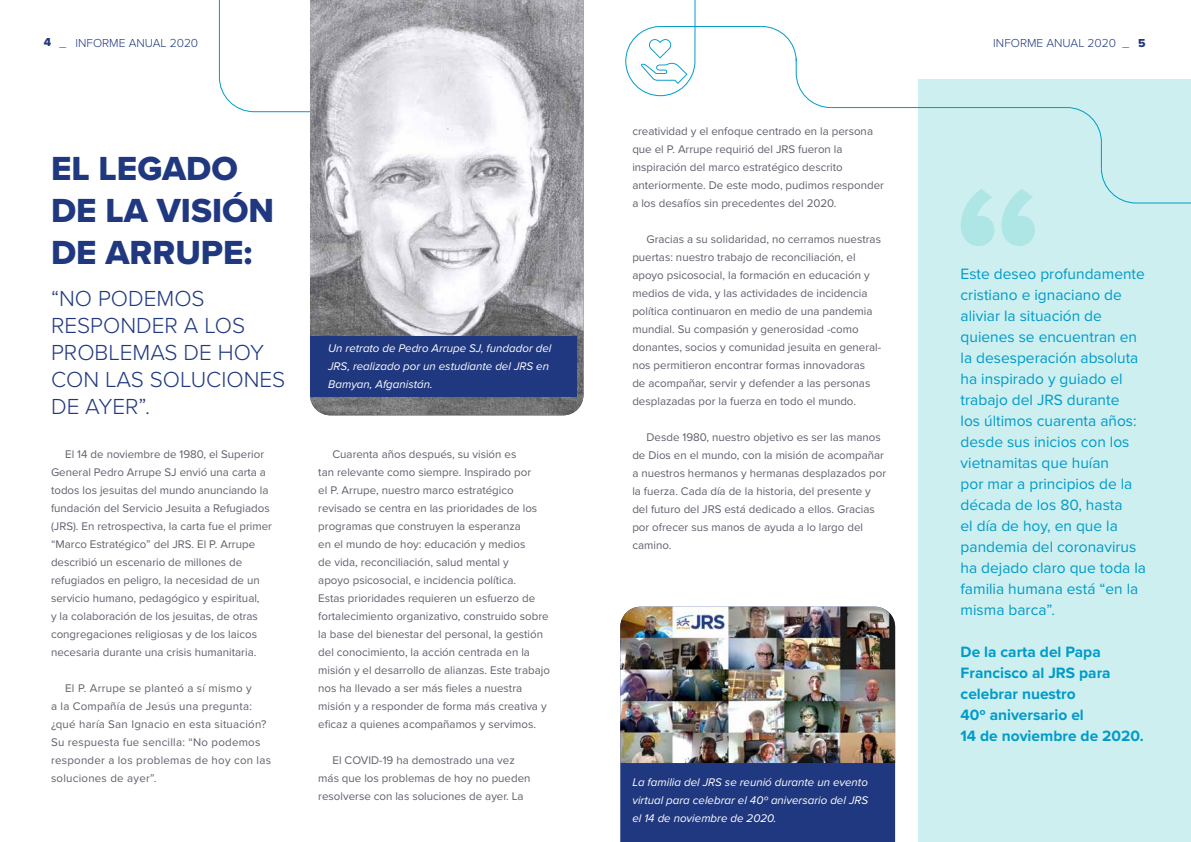
<style>
.page{position:relative;width:1191px;height:842px;background:#fff}
.page>*{position:absolute;margin:0;border:0;box-sizing:border-box;transform-origin:0 0}
.t1{font:700 200px "Proxima Nova";color:#00afaf}
.t2{font:34.6px/41.5px "Proxima Nova Extrabld";color:#20387f}
.t3{font:300 22.6px/27.1px "Proxima Nova";color:#20387f}
.t4{font:15.5px/21px "Proxima Nova";color:#009bc9}
.t5{font:700 15.5px/21px "Proxima Nova";color:#009bc9}
.t6{font:300 12px "Proxima Nova";color:#20387f}
.t7{font:11.5px/18px "Proxima Nova";color:#5f616c}
.t8{font:italic 11.5px/18px "Proxima Nova";color:#fff}
.t9{font:11.5px/18px "Proxima Nova";letter-spacing:.02em;color:#5f616c}
.s1{font-family:"Proxima Nova Extrabld";font-weight:400}
</style>
<div class="page">
<hr style="left:254px;top:111px;width:311px;height:1px;background:#009bc9">
<svg style="left:218px;top:76px;width:37px;height:37px"></svg>
<hr style="left:219px;top:0;width:1px;height:77px;background:#009bc9">
<img style="left:310px;top:0;width:273px;height:415px">
<div style="left:310px;top:336px;width:267px;height:60px;background:#20387f"></div>
<div style="left:620px;top:763px;width:275px;height:79px;background:#20387f"></div>
<img style="left:620px;top:607px;width:275px;height:156px">
<div style="left:918px;top:80px;width:273px;height:762px;background:#cdefef"></div>
<hr style="left:694px;top:26px;width:67px;height:1px;background:#009bc9">
<svg style="left:625px;top:0;width:71px;height:97px"></svg>
<hr style="left:830px;top:107px;width:236px;height:1px;background:#009bc9">
<hr style="left:1136px;top:202px;width:55px;height:1px;background:#009bc9">
<svg style="left:1065px;top:107px;width:72px;height:97px"></svg>
<svg style="left:761px;top:26px;width:70px;height:82px"></svg>
<p class="t6" style="left:44px;top:34px;width:156px"><span class="s1">4</span> _ INFORME ANUAL 2020</p>
<p class="t6" style="left:993px;top:34px;width:154px">INFORME ANUAL 2020 _ <span class="s1">5</span></p>
<h2 class="t2" style="left:51px;top:148px;width:225px">EL LEGADO<br>DE LA VISIÓN<br>DE ARRUPE:</h2>
<h3 class="t3" style="left:51px;top:284px;width:236px">“NO PODEMOS<br>RESPONDER A LOS<br>PROBLEMAS DE HOY<br>CON LAS SOLUCIONES<br>DE AYER”.</h3>
<p class="t7" style="left:51px;top:444px;width:222px;text-indent:14px">El 14 de noviembre de 1980, el Superior General Pedro Arrupe SJ envió una carta a todos los jesuitas del mundo anunciando la fundación del Servicio Jesuita a Refugiados (JRS). En retrospectiva, la carta fue el primer “Marco Estratégico” del JRS. El P. Arrupe describió un escenario de millones de refugiados en peligro, la necesidad de un servicio humano, pedagógico y espiritual,<br>y la colaboración de los jesuitas, de otras congregaciones religiosas y de los laicos necesaria durante una crisis humanitaria.</p>
<p class="t9" style="left:51px;top:678px;width:221px;text-indent:14px">El P. Arrupe se planteó a sí mismo y<br>a la Compañía de Jesús una pregunta: ¿qué haría San Ignacio en esta situación?<br>Su respuesta fue sencilla: “No podemos responder a los problemas de hoy con las soluciones de ayer”.</p>
<p class="t8" style="left:328px;top:339px;width:225px">Un retrato de Pedro Arrupe SJ, fundador del<br>JRS, realizado por un estudiante del JRS en<br>Bamyan, Afganistán.</p>
<p class="t7" style="left:318px;top:444px;width:233px;text-indent:14px">Cuarenta años después, su visión es<br>tan relevante como siempre. Inspirado por<br>el P. Arrupe, nuestro marco estratégico revisado se centra en las prioridades de los programas que construyen la esperanza<br>en el mundo de hoy: educación y medios<br>de vida, reconciliación, salud mental y<br>apoyo psicosocial, e incidencia política.<br>Estas prioridades requieren un esfuerzo de fortalecimiento organizativo, construido sobre la base del bienestar del personal, la gestión del conocimiento, la acción centrada en la misión y el desarrollo de alianzas. Este trabajo nos ha llevado a ser más fieles a nuestra misión y a responder de forma más creativa y eficaz a quienes acompañamos y servimos.</p>
<p class="t7" style="left:318px;top:750px;width:214px;text-align:center">El COVID-19 ha demostrado una vez<br>más que los problemas de hoy no pueden resolverse con las soluciones de ayer. La</p>
<p class="t7" style="left:632px;top:122px;width:253px">creatividad y el enfoque centrado en la persona que el P. Arrupe requirió del JRS fueron la inspiración del marco estratégico descrito anteriormente. De este modo, pudimos responder a los desafíos sin precedentes del 2020.</p>
<p class="t7" style="left:632px;top:230px;width:250px;text-indent:14px">Gracias a su solidaridad, no cerramos nuestras puertas: nuestro trabajo de reconciliación, el apoyo psicosocial, la formación en educación y medios de vida, y las actividades de incidencia política continuaron en medio de una pandemia mundial. Su compasión y generosidad -como donantes, socios y comunidad jesuita en general&shy;nos permitieron encontrar formas innovadoras<br>de acompañar, servir y defender a las personas desplazadas por la fuerza en todo el mundo.</p>
<p class="t7" style="left:632px;top:428px;width:255px;text-indent:14px">Desde 1980, nuestro objetivo es ser las manos de Dios en el mundo, con la misión de acompañar a nuestros hermanos y hermanas desplazados por la fuerza. Cada día de la historia, del presente y del futuro del JRS está dedicado a ellos. Gracias por ofrecer sus manos de ayuda a lo largo del camino.</p>
<p class="t8" style="left:632px;top:772px;width:237px;text-align:justify">La familia del JRS se reunió durante un evento virtual para celebrar el 40º aniversario del JRS el 14 de noviembre de 2020.</p>
<h1 class="t1" style="left:952px;top:108px;width:93px">“</h1>
<p class="t4" style="left:960px;top:263px;width:187px">Este deseo profundamente cristiano e ignaciano de aliviar la situación de quienes se encuentran en la desesperación absoluta ha inspirado y guiado el trabajo del JRS durante<br>los últimos cuarenta años: desde sus inicios con los vietnamitas que huían<br>por mar a principios de la década de los 80, hasta<br>el día de hoy, en que la pandemia del coronavirus ha dejado claro que toda la familia humana está “en la misma barca”.</p>
<h3 class="t5" style="left:960px;top:641px;width:185px">De la carta del Papa<br>Francisco al JRS para celebrar nuestro<br>40º aniversario el<br>14 de noviembre de 2020.</h3>
</div>
